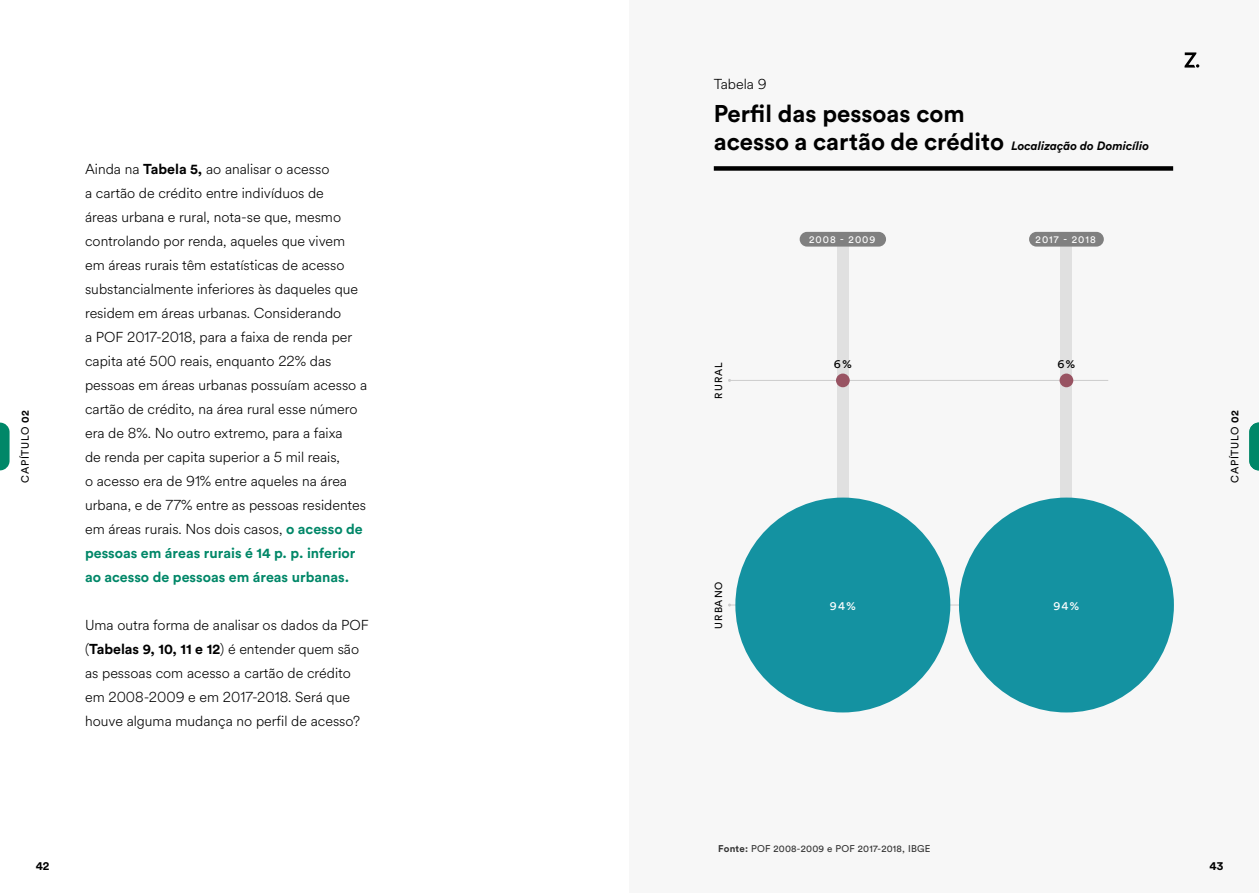
<style>
.page{position:relative;width:1259px;height:893px;background:#fff}
.page>*{position:absolute;margin:0;border:0;box-sizing:border-box;transform-origin:0 0}
.t1{font:700 24px/28.5px "Circular Std";color:#000}
.t2{font:300 14.25px/24px "Circular Spotify Text";color:#000}
.t3{font:700 14.25px/24px "Circular Std";color:#008768}
.t4{font:italic 700 12px "Circular Std";color:#000}
.t5{font:12px "Circular Std";color:#fff}
.t6{font:12px "Circular Std";color:#000}
.t7{font:700 12px "Circular Std";color:#000}
.t8{font:10.5px "Circular Std";letter-spacing:.06em;color:#000}
.t9{font:10.2px "Circular Std";letter-spacing:.1em;color:#fff}
.t10{font:10.2px "Circular Std";letter-spacing:.1em;color:#000}
.t11{font:9.75px "Circular Std";letter-spacing:.025em;color:#333}
.s1{font-weight:700}
.s2{font-family:"Circular Std";font-weight:700}
.s3{font-family:"Circular Std";font-weight:700;color:#008768}
</style>
<div class="page">
<div style="left:629px;top:0;width:630px;height:893px;background:#f7f7f7"></div>
<div style="left:1060px;top:246px;width:12px;height:360px;background:#e0e0e0"></div>
<div style="left:837px;top:246px;width:11px;height:359px;background:#e0e0e0"></div>
<div style="left:1029px;top:232px;width:74px;height:15px;background:#808080;border-radius:7px"></div>
<div style="left:799px;top:232px;width:87px;height:15px;background:#808080;border-radius:7px"></div>
<hr style="left:729px;top:605px;width:337px;height:1px;background:#ccc">
<div style="left:714px;top:166px;width:459px;height:5px;background:#000"></div>
<hr style="left:729px;top:380px;width:379px;height:1px;background:#ccc">
<div style="left:959px;top:498px;width:215px;height:214px;background:#1492a1;border-radius:50%"></div>
<div style="left:735px;top:498px;width:215px;height:214px;background:#1492a1;border-radius:50%"></div>
<div style="left:836px;top:374px;width:13px;height:13px;background:#985362;border-radius:50%"></div>
<div style="left:1059px;top:374px;width:14px;height:13px;background:#985362;border-radius:50%"></div>
<svg style="left:1249px;top:423px;width:10px;height:47px"></svg>
<svg style="left:0;top:423px;width:10px;height:47px"></svg>
<svg style="left:1184px;top:52px;width:15px;height:16px"></svg>
<p class="t8" style="left:19px;top:482px;width:74px;rotate:-90deg">CAPÍTULO <span class="s1">02</span></p>
<p class="t2" style="left:85px;top:157px;width:284px">Ainda na <span class="s2">Tabela 5,</span> ao analisar o acesso<br>a cartão de crédito entre indivíduos de<br>áreas urbana e rural, nota-se que, mesmo controlando por renda, aqueles que vivem em áreas rurais têm estatísticas de acesso substancialmente inferiores às daqueles que residem em áreas urbanas. Considerando<br>a POF 2017-2018, para a faixa de renda per capita até 500 reais, enquanto 22% das pessoas em áreas urbanas possuíam acesso a cartão de crédito, na área rural esse número era de 8%. No outro extremo, para a faixa<br>de renda per capita superior a 5 mil reais,<br>o acesso era de 91% entre aqueles na área urbana, e de 77% entre as pessoas residentes em áreas rurais. Nos dois casos, <span class="s3">o acesso de</span></p>
<p class="t3" style="left:85px;top:541px;width:272px">pessoas em áreas rurais é 14 p. p. inferior ao acesso de pessoas em áreas urbanas.</p>
<p class="t2" style="left:85px;top:613px;width:285px">Uma outra forma de analisar os dados da POF (<span class="s2">Tabelas 9, 10, 11 e 12</span>) é entender quem são as pessoas com acesso a cartão de crédito em 2008-2009 e em 2017-2018. Será que houve alguma mudança no perfil de acesso?</p>
<p class="t2" style="left:714px;top:72px;width:54px">Tabela 9</p>
<h1 class="t1" style="left:714px;top:98px;width:292px">Perfil das pessoas com acesso a cartão de crédito</h1>
<p class="t4" style="left:1011px;top:138px;width:139px">Localização do Domicílio</p>
<p class="t10" style="left:712px;top:398px;width:38px;rotate:-90deg">RURAL</p>
<p class="t10" style="left:712px;top:629px;width:49px;rotate:-90deg">URBANO</p>
<p class="t9" style="left:809px;top:234px;width:68px">2008 - 2009</p>
<p class="t9" style="left:1035px;top:234px;width:62px">2017 - 2018</p>
<p class="t6" style="left:834px;top:357px;width:19px">6%</p>
<p class="t6" style="left:1057px;top:357px;width:19px">6%</p>
<p class="t5" style="left:830px;top:598px;width:27px">94%</p>
<p class="t5" style="left:1053px;top:598px;width:27px">94%</p>
<p class="t8" style="left:1228px;top:482px;width:74px;rotate:-90deg">CAPÍTULO <span class="s1">02</span></p>
<p class="t11" style="left:718px;top:843px;width:214px"><span class="s1">Fonte:</span> POF 2008-2009 e POF 2017-2018, IBGE</p>
<p class="t7" style="left:36px;top:858px;width:15px">42</p>
<p class="t7" style="left:1209px;top:858px;width:15px">43</p>
</div>
